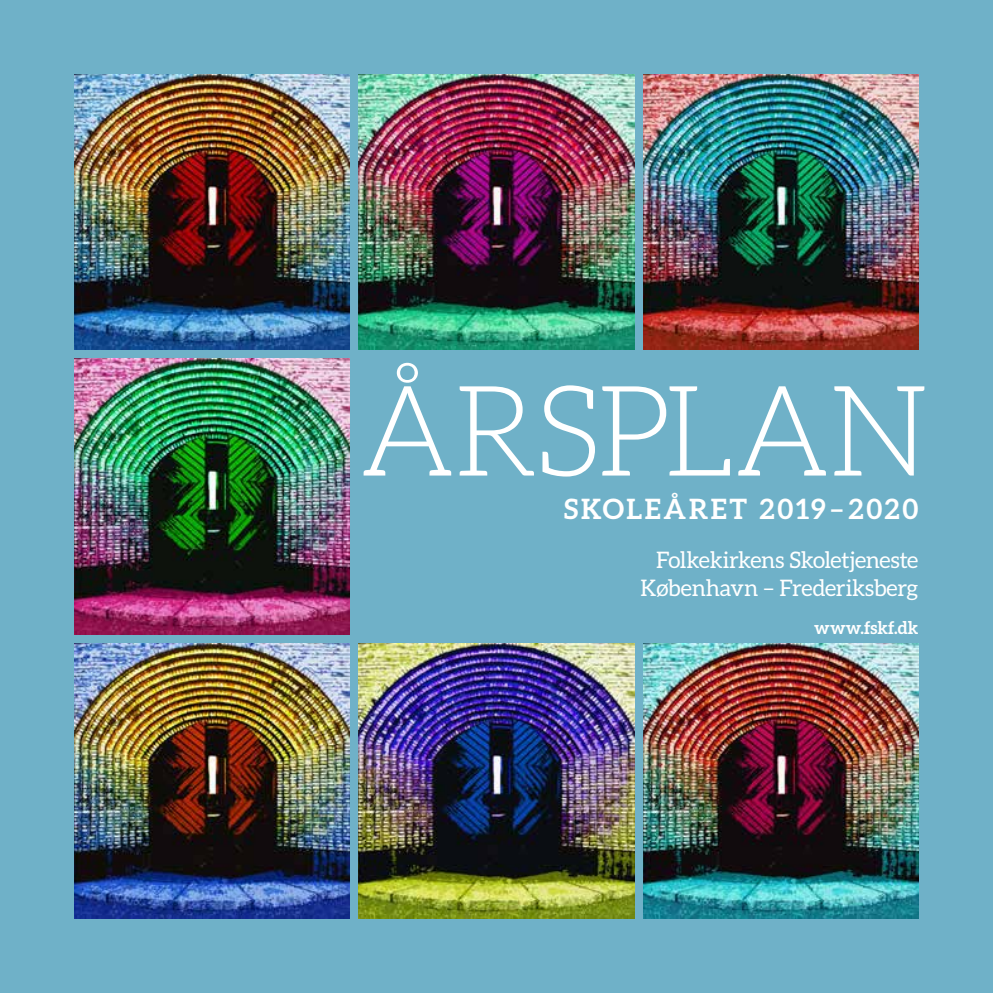
<style>
.page{position:relative;width:993px;height:993px;background:#fff}
.page>*{position:absolute;margin:0;border:0;box-sizing:border-box;transform-origin:0 0}
.t1{font:300 126px "Aleo";letter-spacing:-.025em;color:#fff}
.t2{font:700 28px "Aleo";letter-spacing:.095em;color:#fff}
.t3{font:22.75px/27.3px "Aleo";letter-spacing:-.015em;color:#fff;text-align:right}
.t4{font:700 17.5px "Aleo";letter-spacing:.005em;color:#fff}
</style>
<div class="page">
<div style="left:0;top:0;width:992px;height:992px;background:#6fb1c8"></div>
<img style="left:74px;top:74px;width:275px;height:275px">
<img style="left:359px;top:643px;width:275px;height:275px">
<img style="left:74px;top:643px;width:275px;height:275px">
<img style="left:359px;top:74px;width:275px;height:275px">
<img style="left:643px;top:643px;width:275px;height:275px">
<img style="left:74px;top:359px;width:275px;height:275px">
<img style="left:643px;top:74px;width:275px;height:275px">
<h1 class="t1" style="left:359px;top:362px;width:570px">ÅRSPLAN</h1>
<p class="t2" style="left:564px;top:492px;width:355px">SKOLEÅRET 2019–2020</p>
<p class="t3" style="left:640px;top:546px;width:279px">Folkekirkens Skoletjeneste<br>København – Frederiksberg</p>
<p class="t4" style="left:814px;top:617px;width:106px">www.fskf.dk</p>
</div>
